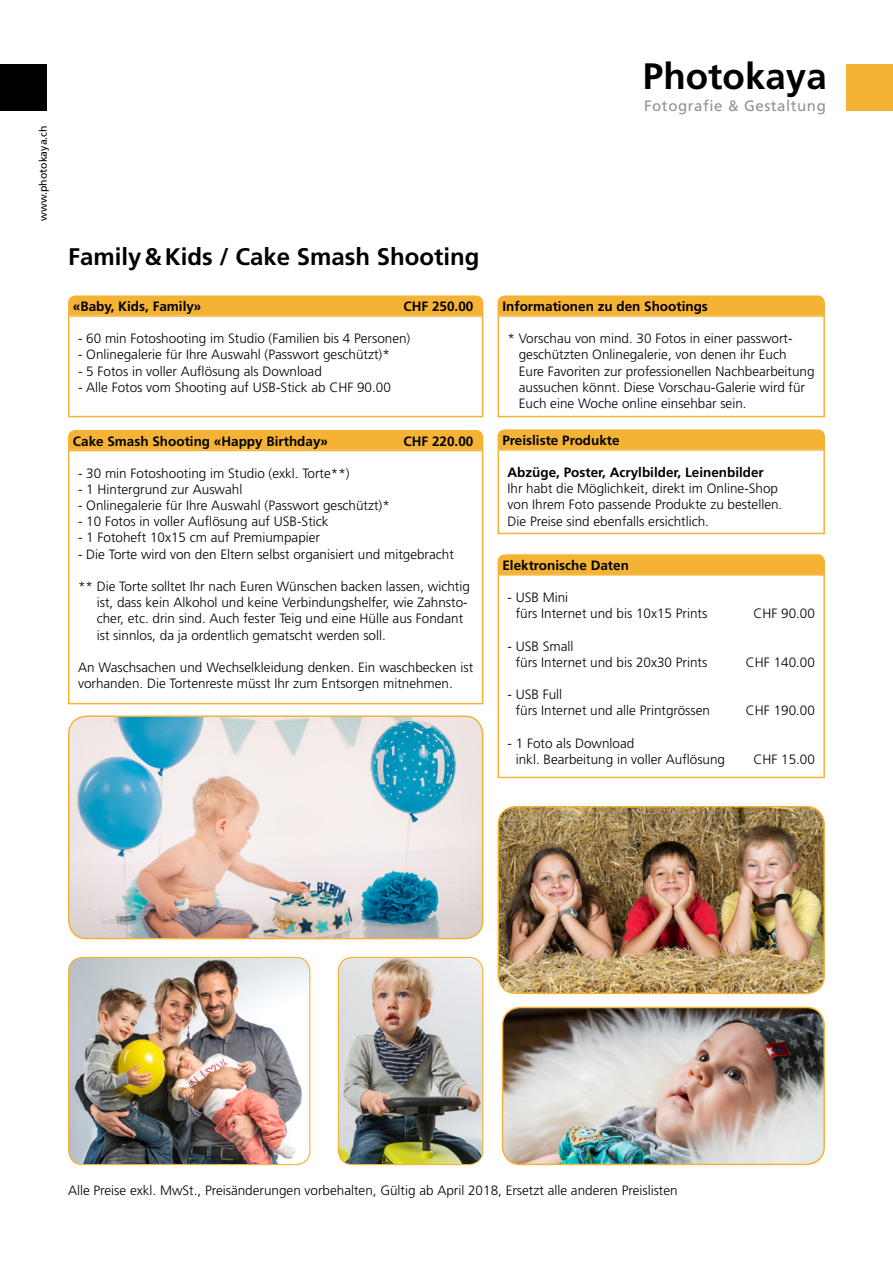
<style>
.page{position:relative;width:893px;height:1263px;background:#fff}
.page>*{position:absolute;margin:0;border:0;box-sizing:border-box;transform-origin:0 0}
.t1{font:700 36.75px "Frutiger LT Std";color:#000}
.t2{font:700 24px "Frutiger LT Std";color:#000}
.t3{font:15px "Frutiger LT Std";letter-spacing:.04em;color:#949290}
.t4{font:300 13.5px/16.2px "Frutiger LT Std";color:#000}
.t5{font:700 13.5px "Frutiger LT Std";color:#000}
.t6{font:10.5px "Frutiger LT Std";color:#000}
</style>
<div class="page">
<div style="left:846px;top:64px;width:47px;height:47px;background:#f5b335"></div>
<div style="left:0;top:64px;width:47px;height:47px;background:#000"></div>
<div style="left:68px;top:295px;width:415px;height:20px;background:#f5b335"></div>
<div style="left:68px;top:315px;width:415px;height:102px;border:2px solid #f5b335"></div>
<div style="left:497px;top:429px;width:328px;height:20px;background:#f5b335"></div>
<div style="left:497px;top:449px;width:328px;height:85px;border:2px solid #f5b335"></div>
<div style="left:497px;top:554px;width:328px;height:20px;background:#f5b335"></div>
<div style="left:497px;top:574px;width:328px;height:204px;border:2px solid #f5b335"></div>
<div style="left:497px;top:295px;width:328px;height:20px;background:#f5b335"></div>
<div style="left:497px;top:315px;width:328px;height:102px;border:2px solid #f5b335"></div>
<img style="left:69px;top:957px;width:241px;height:207px">
<div style="left:68px;top:957px;width:242px;height:208px;border:1px solid #f5b335;border-radius:14px"></div>
<img style="left:499px;top:807px;width:325px;height:186px">
<div style="left:497px;top:806px;width:328px;height:188px;border:2px solid #f5b335;border-radius:18px"></div>
<img style="left:69px;top:716px;width:414px;height:223px">
<div style="left:68px;top:715px;width:415px;height:224px;border:2px solid #f5b335;border-radius:18px"></div>
<img style="left:338px;top:957px;width:145px;height:207px">
<div style="left:338px;top:957px;width:145px;height:208px;border:1px solid #f5b335;border-radius:14px"></div>
<img style="left:502px;top:1007px;width:322px;height:157px">
<div style="left:502px;top:1007px;width:323px;height:158px;border:2px solid #f5b335;border-radius:18px"></div>
<div style="left:68px;top:430px;width:415px;height:20px;background:#f5b335"></div>
<div style="left:68px;top:450px;width:415px;height:254px;border:2px solid #f5b335"></div>
<p class="t6" style="left:37px;top:221px;width:97px;rotate:-90deg">www.photokaya.ch</p>
<h2 class="t2" style="left:68px;top:242px;width:413px">Family&amp;Kids / Cake Smash Shooting</h2>
<p class="t5" style="left:73px;top:299px;width:130px">«Baby, Kids, Family»</p>
<p class="t5" style="left:404px;top:299px;width:71px">CHF 250.00</p>
<p class="t4" style="left:78px;top:330px;width:334px">- 60 min Fotoshooting im Studio (Familien bis 4 Personen)</p>
<p class="t4" style="left:78px;top:347px;width:313px">- Onlinegalerie für Ihre Auswahl (Passwort geschützt)*</p>
<p class="t4" style="left:78px;top:363px;width:245px">- 5 Fotos in voller Auflösung als Download</p>
<p class="t4" style="left:78px;top:379px;width:314px">- Alle Fotos vom Shooting auf USB-Stick ab CHF 90.00</p>
<p class="t5" style="left:73px;top:433px;width:257px">Cake Smash Shooting «Happy Birthday»</p>
<p class="t5" style="left:404px;top:433px;width:71px">CHF 220.00</p>
<p class="t4" style="left:78px;top:465px;width:273px">- 30 min Fotoshooting im Studio (exkl. Torte**)</p>
<p class="t4" style="left:78px;top:481px;width:166px">- 1 Hintergrund zur Auswahl</p>
<p class="t4" style="left:78px;top:497px;width:313px">- Onlinegalerie für Ihre Auswahl (Passwort geschützt)*</p>
<p class="t4" style="left:78px;top:514px;width:252px">- 10 Fotos in voller Auflösung auf USB-Stick</p>
<p class="t4" style="left:78px;top:530px;width:244px">- 1 Fotoheft 10x15 cm auf Premiumpapier</p>
<p class="t4" style="left:78px;top:546px;width:377px">- Die Torte wird von den Eltern selbst organisiert und mitgebracht</p>
<p class="t4" style="left:97px;top:578px;width:375px;text-indent:-19px">** Die Torte solltet Ihr nach Euren Wünschen backen lassen, wichtig ist, dass kein Alkohol und keine Verbindungshelfer, wie Zahnsto&shy;cher, etc. drin sind. Auch fester Teig und eine Hülle aus Fondant ist sinnlos, da ja ordentlich gematscht werden soll.</p>
<p class="t4" style="left:78px;top:659px;width:397px">An Waschsachen und Wechselkleidung denken. Ein waschbecken ist vorhanden. Die Tortenreste müsst Ihr zum Entsorgen mitnehmen.</p>
<h1 class="t1" style="left:643px;top:55px;width:185px">Photokaya</h1>
<p class="t3" style="left:644px;top:97px;width:183px">Fotografie &amp; Gestaltung</p>
<p class="t5" style="left:502px;top:299px;width:207px">Informationen zu den Shootings</p>
<p class="t4" style="left:519px;top:330px;width:297px;text-indent:-11px">* Vorschau von mind. 30 Fotos in einer passwort&shy;geschützten Onlinegalerie, von denen ihr Euch Eure Favoriten zur professionellen Nachbearbeitung aussuchen könnt. Diese Vorschau-Galerie wird für Euch eine Woche online einsehbar sein.</p>
<p class="t5" style="left:502px;top:432px;width:119px">Preisliste Produkte</p>
<p class="t5" style="left:507px;top:464px;width:258px">Abzüge, Poster, Acrylbilder, Leinenbilder</p>
<p class="t4" style="left:507px;top:481px;width:276px">Ihr habt die Möglichkeit, direkt im Online-Shop von Ihrem Foto passende Produkte zu bestellen.<br>Die Preise sind ebenfalls ersichtlich.</p>
<p class="t5" style="left:502px;top:557px;width:128px">Elektronische Daten</p>
<p class="t4" style="left:516px;top:589px;width:193px;text-indent:-8px">- USB Mini<br>fürs Internet und bis 10x15 Prints</p>
<p class="t4" style="left:753px;top:605px;width:63px">CHF 90.00</p>
<p class="t4" style="left:516px;top:638px;width:193px;text-indent:-8px">- USB Small<br>fürs Internet und bis 20x30 Prints</p>
<p class="t4" style="left:516px;top:686px;width:196px;text-indent:-8px">- USB Full<br>fürs Internet und alle Printgrössen</p>
<p class="t4" style="left:516px;top:735px;width:211px;text-indent:-8px">- 1 Foto als Download<br>inkl. Bearbeitung in voller Auflösung</p>
<p class="t4" style="left:746px;top:654px;width:71px">CHF 140.00</p>
<p class="t4" style="left:746px;top:703px;width:71px">CHF 190.00</p>
<p class="t4" style="left:753px;top:751px;width:63px">CHF 15.00</p>
<p class="t4" style="left:68px;top:1182px;width:611px">Alle Preise exkl. MwSt., Preisänderungen vorbehalten, Gültig ab April 2018, Ersetzt alle anderen Preislisten</p>
</div>
